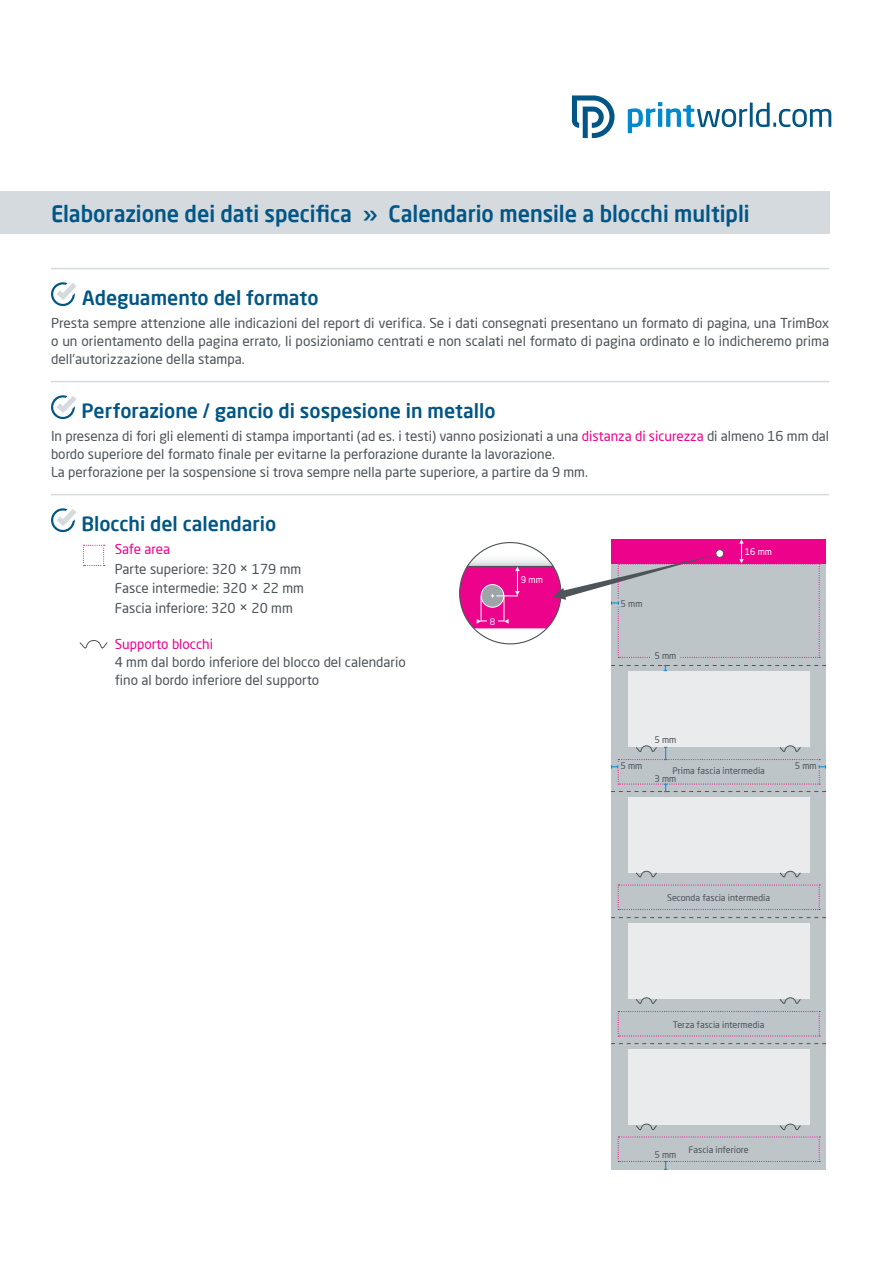
<style>
.page{position:relative;width:893px;height:1263px;background:#fff}
.page>*{position:absolute;margin:0;border:0;box-sizing:border-box;transform-origin:0 0}
.t1{font:500 22.5px "Neo Sans Pro";letter-spacing:-.005em;color:#015685;scale:.96 1}
.t2{font:500 19.5px "Neo Sans Pro";color:#015685}
.t3{font:13.5px/18px "Neo Sans Pro";color:#4d545a}
.t4{font:13.5px "Neo Sans Pro";color:#ed028c}
.t5{font:9px/8.1px "Neo Sans Pro";color:#4d545a}
.t6{font:9px "Neo Sans Pro";color:#fff}
.s1{color:#ed028c}
.s2{font-size:15px}
</style>
<div class="page">
<svg style="left:628px;top:102px;width:203px;height:31px"></svg>
<svg style="left:572px;top:96px;width:42px;height:42px"></svg>
<div style="left:0;top:191px;width:829px;height:43px;background:#d4dade"></div>
<div style="left:611px;top:540px;width:215px;height:629px;background:#bec5c9"></div>
<svg style="left:611px;top:917px;width:215px;height:1px"></svg>
<svg style="left:611px;top:1043px;width:215px;height:1px"></svg>
<div style="left:628px;top:671px;width:181px;height:76px;background:#e9ebed"></div>
<div style="left:628px;top:797px;width:181px;height:76px;background:#e9ebed"></div>
<div style="left:628px;top:923px;width:181px;height:76px;background:#e9ebed"></div>
<div style="left:628px;top:1049px;width:181px;height:76px;background:#e9ebed"></div>
<div style="left:612px;top:539px;width:214px;height:24px;background:#ed028c"></div>
<svg style="left:611px;top:665px;width:215px;height:6px"></svg>
<svg style="left:460px;top:539px;width:360px;height:119px"></svg>
<svg style="left:618px;top:1011px;width:202px;height:25px"></svg>
<div style="left:634px;top:1018px;width:170px;height:12px;background:#bec5c9"></div>
<svg style="left:611px;top:745px;width:215px;height:47px"></svg>
<svg style="left:618px;top:870px;width:202px;height:40px"></svg>
<svg style="left:779px;top:997px;width:22px;height:7px"></svg>
<svg style="left:636px;top:997px;width:21px;height:7px"></svg>
<svg style="left:618px;top:1123px;width:202px;height:47px"></svg>
<hr style="left:51px;top:268px;width:778px;height:1px;background:#d4dade">
<svg style="left:51px;top:282px;width:26px;height:24px"></svg>
<hr style="left:51px;top:381px;width:778px;height:1px;background:#d4dade">
<svg style="left:51px;top:395px;width:26px;height:24px"></svg>
<hr style="left:51px;top:494px;width:778px;height:1px;background:#d4dade">
<svg style="left:51px;top:508px;width:26px;height:24px"></svg>
<svg style="left:83px;top:545px;width:22px;height:21px"></svg>
<svg style="left:79px;top:640px;width:29px;height:9px"></svg>
<h1 class="t1" style="left:51px;top:200px;width:729px">Elaborazione dei dati specifica » Calendario mensile a blocchi multipli</h1>
<h2 class="t2" style="left:82px;top:285px;width:238px">Adeguamento del formato</h2>
<p class="t3" style="left:51px;top:314px;width:780px;text-align:justify">Presta sempre attenzione alle indicazioni del report di verifica. Se i dati consegnati presentano un formato di pagina, una TrimBox o un orientamento della pagina errato, li posizioniamo centrati e non scalati nel formato di pagina ordinato e lo indicheremo prima dell'autorizzazione della stampa.</p>
<h2 class="t2" style="left:81px;top:398px;width:416px">Perforazione / gancio di sospesione in metallo</h2>
<p class="t3" style="left:51px;top:427px;width:780px">In presenza di fori gli elementi di stampa importanti (ad es. i testi) vanno posizionati a una <span class="s1">distanza di sicurezza</span> di almeno 16 mm dal bordo superiore del formato finale per evitarne la perforazione durante la lavorazione.<br>La perforazione per la sospensione si trova sempre nella parte superiore, a partire da 9 mm.</p>
<h2 class="t2" style="left:81px;top:511px;width:196px">Blocchi del calendario</h2>
<p class="t3" style="left:115px;top:539px;width:191px;line-height:19.5px"><span class="s1">Safe area<br></span>Parte superiore: 320 <span class="s2">×</span> 179 mm<br>Fasce intermedie: 320 <span class="s2">×</span> 22 mm<br>Fascia inferiore: 320 <span class="s2">×</span> 20 mm</p>
<p class="t4" style="left:115px;top:636px;width:100px">Supporto blocchi</p>
<p class="t3" style="left:115px;top:653px;width:293px">4 mm dal bordo inferiore del blocco del calendario fino al bordo inferiore del supporto</p>
<p class="t6" style="left:745px;top:546px;width:29px">16 mm</p>
<p class="t6" style="left:521px;top:574px;width:24px">9 mm</p>
<p class="t5" style="left:621px;top:599px;width:24px">5 mm</p>
<p class="t6" style="left:490px;top:616px;width:7px">8</p>
<p class="t5" style="left:654px;top:652px;width:24px">5 mm</p>
<p class="t5" style="left:620px;top:762px;width:24px">5 mm</p>
<p class="t5" style="left:654px;top:736px;width:24px">5 mm</p>
<p class="t5" style="left:654px;top:766px;width:112px;text-indent:18px">Prima fascia intermedia<br>3 mm</p>
<p class="t5" style="left:795px;top:762px;width:24px">5 mm</p>
<p class="t5" style="left:667px;top:894px;width:105px">Seconda fascia intermedia</p>
<p class="t5" style="left:673px;top:1020px;width:93px">Terza fascia intermedia</p>
<p class="t5" style="left:654px;top:1150px;width:24px">5 mm</p>
<p class="t5" style="left:689px;top:1145px;width:62px">Fascia inferiore</p>
</div>
